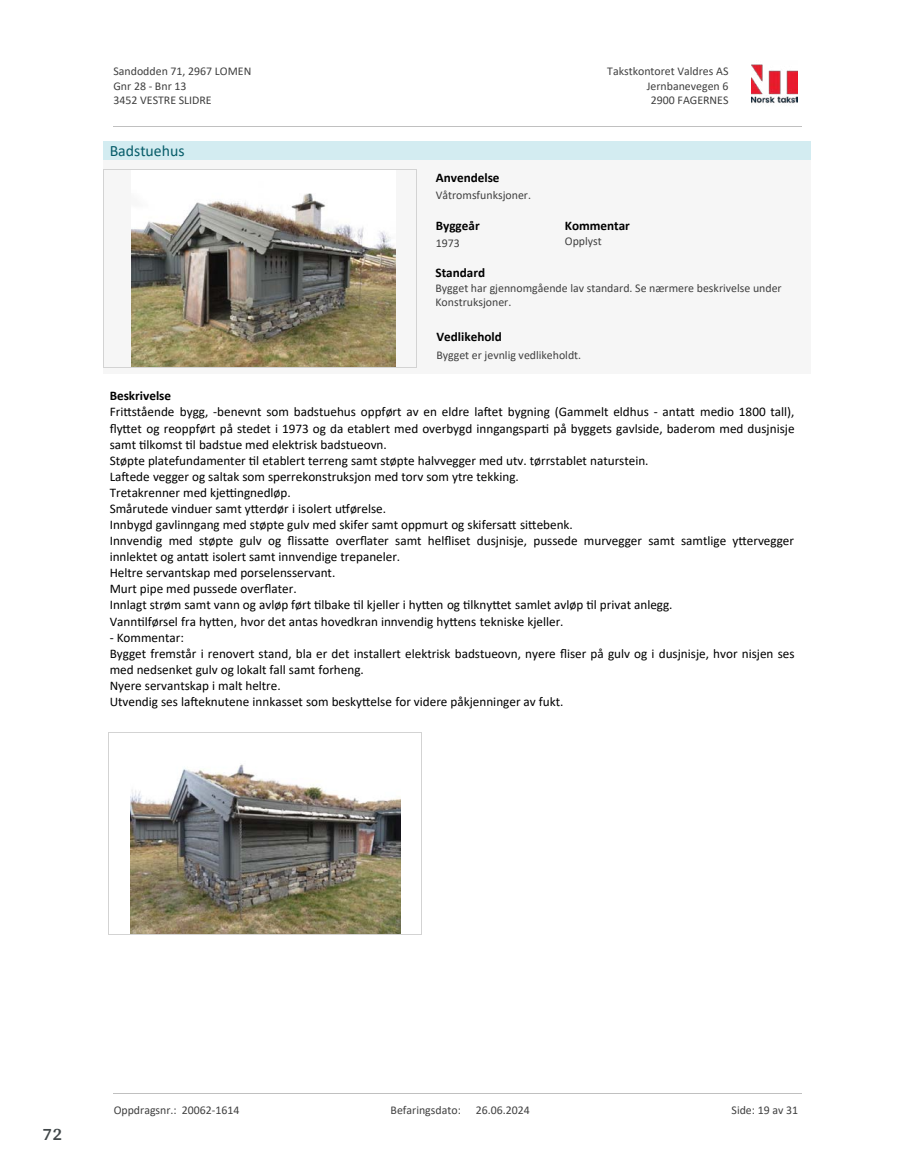
<style>
.page{position:relative;width:915px;height:1172px;background:#fff}
.page>*{position:absolute;margin:0;border:0;box-sizing:border-box;transform-origin:0 0}
.t1{font:700 18px "Arya";color:#414749}
.t2{font:15.75px "Calibri";color:#065c69}
.t3{font:13.2px/16px "Calibri";color:#000}
.t4{font:700 13.2px "Calibri";color:#000}
.t5{font:11.85px/14.5px "Calibri";color:#404040}
</style>
<div class="page">
<div style="left:103px;top:141px;width:706px;height:19px;background:#d3ecf1"></div>
<div style="left:103px;top:160px;width:706px;height:214px;background:#f6f6f6"></div>
<img style="left:131px;top:193px;width:264px;height:174px">
<hr style="left:103px;top:170px;width:1px;height:197px;background:#d3d3d3">
<hr style="left:416px;top:170px;width:1px;height:197px;background:#d3d3d3">
<hr style="left:103px;top:170px;width:313px;height:1px;background:#d3d3d3">
<hr style="left:103px;top:367px;width:313px;height:1px;background:#d3d3d3">
<img style="left:130px;top:764px;width:270px;height:171px">
<hr style="left:108px;top:732px;width:1px;height:203px;background:#d3d3d3">
<hr style="left:421px;top:732px;width:1px;height:203px;background:#d3d3d3">
<hr style="left:108px;top:732px;width:314px;height:1px;background:#d3d3d3">
<hr style="left:108px;top:935px;width:314px;height:1px;background:#d3d3d3">
<img style="left:751px;top:64px;width:46px;height:40px">
<hr style="left:113px;top:127px;width:688px;height:1px;background:#c0c0c0">
<hr style="left:113px;top:1093px;width:688px;height:1px;background:#c0c0c0">
<p class="t5" style="left:113px;top:64px;width:139px">Sandodden 71, 2967 LOMEN<br>Gnr 28 - Bnr 13<br>3452 VESTRE SLIDRE</p>
<p class="t5" style="left:607px;top:64px;width:123px">Takstkontoret Valdres AS</p>
<p class="t5" style="left:646px;top:78px;width:83px">Jernbanevegen 6</p>
<p class="t5" style="left:650px;top:93px;width:79px">2900 FAGERNES</p>
<p class="t2" style="left:110px;top:140px;width:76px">Badstuehus</p>
<p class="t4" style="left:435px;top:169px;width:65px">Anvendelse</p>
<p class="t5" style="left:435px;top:188px;width:97px">Våtromsfunksjoner.</p>
<p class="t4" style="left:435px;top:216px;width:45px">Byggeår</p>
<p class="t4" style="left:564px;top:216px;width:67px">Kommentar</p>
<p class="t5" style="left:435px;top:235px;width:26px">1973</p>
<p class="t5" style="left:564px;top:233px;width:38px">Opplyst</p>
<p class="t5" style="left:435px;top:280px;width:347px">Bygget har gjennomgående lav standard. Se nærmere beskrivelse under<br>Konstruksjoner.</p>
<p class="t4" style="left:435px;top:263px;width:51px">Standard</p>
<p class="t4" style="left:436px;top:327px;width:67px">Vedlikehold</p>
<p class="t5" style="left:436px;top:348px;width:146px">Bygget er jevnlig vedlikeholdt.</p>
<p class="t4" style="left:110px;top:387px;width:63px">Beskrivelse</p>
<p class="t3" style="left:110px;top:404px;width:686px">Fri琀琀stående bygg, -benevnt som badstuehus oppført av en eldre la昀琀et bygning (Gammelt eldhus - anta琀琀 medio 1800 tall),昀氀y琀琀et og reoppført på stedet i 1973 og da etablert med overbygd inngangspar琀椀 på byggets gavlside, baderom med dusjnisje samt 琀椀lkomst 琀椀l badstue med elektrisk badstueovn.<br>Støpte platefundamenter 琀椀l etablert terreng samt støpte halvvegger med utv. tørrstablet naturstein.<br>La昀琀ede vegger og saltak som sperrekonstruksjon med torv som ytre tekking.<br>Tretakrenner med kje琀紀ngnedløp.<br>Smårutede vinduer samt y琀琀erdør i isolert u琀昀ørelse.<br>Innbygd gavlinngang med støpte gulv med skifer samt oppmurt og skifersa琀琀 si琀琀ebenk.<br>Innvendig med støpte gulv og 昀氀issa琀琀e over昀氀ater samt hel昀氀iset dusjnisje, pussede murvegger samt samtlige y琀琀ervegger innlektet og anta琀琀 isolert samt innvendige trepaneler.<br>Heltre servantskap med porselensservant.<br>Murt pipe med pussede over昀氀ater.<br>Innlagt strøm samt vann og avløp ført 琀椀lbake 琀椀l kjeller i hy琀琀en og 琀椀lkny琀琀et samlet avløp 琀椀l privat anlegg.<br>Vann琀椀lførsel fra hy琀琀en, hvor det antas hovedkran innvendig hy琀琀ens tekniske kjeller.</p>
<p class="t3" style="left:110px;top:629px;width:686px">- Kommentar:<br>Bygget fremstår i renovert stand, bla er det installert elektrisk badstueovn, nyere 昀氀iser på gulv og i dusjnisje, hvor nisjen ses med nedsenket gulv og lokalt fall samt forheng.<br>Nyere servantskap i malt heltre.<br>Utvendig ses la昀琀eknutene innkasset som besky琀琀else for videre påkjenninger av fukt.</p>
<h1 class="t1" style="left:43px;top:1123px;width:21px">72</h1>
<p class="t5" style="left:114px;top:1102px;width:127px">Oppdragsnr.: 20062-1614</p>
<p class="t5" style="left:390px;top:1102px;width:72px">Befaringsdato:</p>
<p class="t5" style="left:475px;top:1102px;width:55px">26.06.2024</p>
<p class="t5" style="left:731px;top:1102px;width:68px">Side: 19 av 31</p>
</div>
